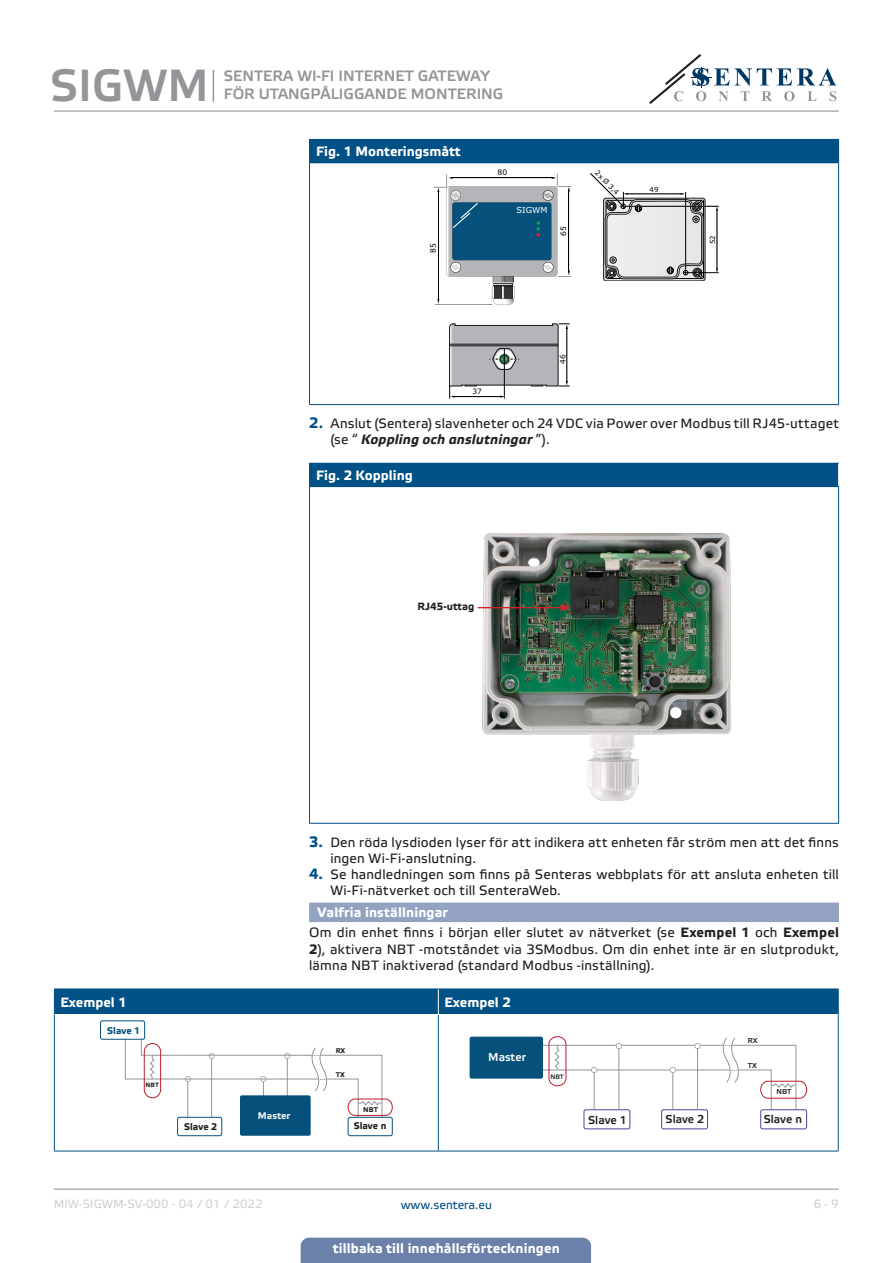
<style>
.page{position:relative;width:893px;height:1263px;background:#fff}
.page>*{position:absolute;margin:0;border:0;box-sizing:border-box;transform-origin:0 0}
.t1{font:45px "Etelka Medium Pro";color:#939598}
.t2{font:15px/18px "Etelka Medium Pro";color:#939598}
.Numbering{font:13.5px/16.2px "Etelka Text Pro";letter-spacing:.015em;color:#231f20}
.Number-roman{font:700 13.5px "Etelka Text Pro";letter-spacing:.01em;color:#fff}
.head-table{font:700 13.5px "Etelka Text Pro";color:#fff}
.t3{font:12px "Etelka Text Pro";color:#d1d2d4}
.t4{font:12px "Etelka Text Pro";color:#015186}
.t5{font:11.4px "Etelka Medium Pro";color:#231f20}
.t6{font:11.4px "Etelka Medium Pro";color:#fff}
.Numbers{font:700 10.5px "Etelka Text Pro";letter-spacing:.005em;color:#231f20}
.t7{font:700 9.6px "Etelka Text Pro";color:#231f20}
.t8{font:700 9.6px "Etelka Text Pro";color:#f2f3f4}
.t9{font:700 9.6px "Etelka Text Pro";color:#06517c}
.t10{font:8.4px "Verdana";color:#fff}
.t11{font:7.5px "Verdana";color:#000001}
.t12{font:7.35px "Verdana";color:#000001}
.t13{font:7.2px "Etelka Medium Pro";color:#231f20}
.t14{font:6.9px "Verdana";color:#000001}
.t15{font:700 6.9px "Etelka Text Pro";color:#231f20}
.t16{font:6.45px "Etelka Medium Pro";color:#231f20}
.t17{font:700 6.15px "Etelka Text Pro";color:#231f20}
.s1{font-weight:700;font-size:15px;color:#015186}
.s2{font-weight:700;font-style:italic}
.s3{font-weight:700}
</style>
<div class="page">
<hr style="left:54px;top:111px;width:785px;height:1px;background:#939598">
<hr style="left:54px;top:1188px;width:785px;height:2px;background:#939598">
<svg style="left:649px;top:54px;width:187px;height:50px"></svg>
<div style="left:301px;top:1237px;width:290px;height:26px;background:#6c81aa"></div>
<hr style="left:213px;top:70px;width:1px;height:32px;background:#939598">
<div style="left:309px;top:902px;width:530px;height:20px;background:#94a2c2"></div>
<div style="left:309px;top:139px;width:530px;height:24px;background:#015186"></div>
<hr style="left:309px;top:163px;width:1px;height:241px;background:#015186">
<hr style="left:838px;top:163px;width:1px;height:241px;background:#015186">
<hr style="left:309px;top:404px;width:530px;height:1px;background:#015186">
<hr style="left:704px;top:198px;width:1px;height:83px;background:#bebfc2">
<hr style="left:705px;top:198px;width:1px;height:83px;background:#babbbe">
<div style="left:603px;top:198px;width:102px;height:83px;border:1px solid #231f20;border-radius:2px"></div>
<svg style="left:590px;top:173px;width:129px;height:106px"></svg>
<svg style="left:449px;top:324px;width:121px;height:75px"></svg>
<svg style="left:434px;top:174px;width:137px;height:131px"></svg>
<div style="left:309px;top:463px;width:530px;height:24px;background:#015186"></div>
<hr style="left:309px;top:487px;width:1px;height:336px;background:#015186">
<hr style="left:309px;top:823px;width:530px;height:1px;background:#015186">
<svg style="left:838px;top:464px;width:1px;height:22px"></svg>
<hr style="left:838px;top:487px;width:1px;height:336px;background:#015186">
<img style="left:477px;top:532px;width:255px;height:269px">
<hr style="left:478px;top:607px;width:85px;height:1px;background:#d1232a">
<svg style="left:561px;top:604px;width:10px;height:7px"></svg>
<hr style="left:54px;top:988px;width:384px;height:1px;background:#015186">
<hr style="left:438px;top:988px;width:401px;height:1px;background:#015186">
<hr style="left:54px;top:1014px;width:1px;height:137px;background:#015186">
<hr style="left:438px;top:1015px;width:1px;height:136px;background:#015186">
<hr style="left:838px;top:1014px;width:1px;height:137px;background:#015186">
<hr style="left:54px;top:1151px;width:384px;height:1px;background:#015186">
<hr style="left:438px;top:1151px;width:401px;height:1px;background:#015186">
<div style="left:54px;top:989px;width:785px;height:25px;background:#015186"></div>
<div style="left:177px;top:1117px;width:45px;height:19px;border:1px solid #06517c;border-radius:2px"></div>
<div style="left:348px;top:1117px;width:45px;height:19px;border:1px solid #06517c;border-radius:2px"></div>
<div style="left:240px;top:1095px;width:71px;height:41px;background:#06517c;border-radius:2px"></div>
<svg style="left:125px;top:1025px;width:268px;height:95px"></svg>
<div style="left:100px;top:1021px;width:45px;height:18px;background:#fff;border-radius:2px"></div>
<div style="left:100px;top:1020px;width:45px;height:19px;border:1px solid #06517c;border-radius:2px"></div>
<div style="left:661px;top:1109px;width:47px;height:20px;border:1px solid #4e439b;border-radius:2px"></div>
<hr style="left:529px;top:1070px;width:201px;height:1px;background:#939598">
<hr style="left:536px;top:1045px;width:188px;height:1px;background:#939598">
<div style="left:584px;top:1109px;width:46px;height:20px;border:1px solid #4e439b;border-radius:2px"></div>
<div style="left:760px;top:1109px;width:47px;height:20px;border:1px solid #4e439b;border-radius:2px"></div>
<div style="left:470px;top:1037px;width:73px;height:42px;background:#06517c;border-radius:2px"></div>
<svg style="left:548px;top:1036px;width:259px;height:74px"></svg>
<h1 class="t1" style="left:50px;top:61px;width:160px">SIGWM</h1>
<p class="t2" style="left:224px;top:67px;width:281px">SENTERA WI-FI INTERNET GATEWAY<br>FÖR UTANGPÅLIGGANDE MONTERING</p>
<p class="head-table" style="left:316px;top:144px;width:146px">Fig. 1 Monteringsmått</p>
<p class="t11" style="left:428px;top:253px;width:11px;rotate:-90deg">85</p>
<p class="t11" style="left:498px;top:167px;width:11px">80</p>
<p class="t10" style="left:516px;top:204px;width:33px">SIGWM</p>
<p class="t11" style="left:558px;top:235px;width:11px;rotate:-90deg">65</p>
<p class="t14" style="left:600px;top:168px;width:32px;rotate:45deg">2x Ø 3,4</p>
<p class="t14" style="left:650px;top:185px;width:10px">49</p>
<p class="t12" style="left:472px;top:386px;width:11px">37</p>
<p class="t12" style="left:558px;top:363px;width:11px;rotate:-90deg">46</p>
<p class="t14" style="left:708px;top:244px;width:10px;rotate:-90deg">52</p>
<p class="Numbering" style="left:330px;top:416px;width:510px;text-indent:-21px"><span class="s1">2.</span> Anslut (Sentera) slavenheter och 24 VDC via Power over Modbus till RJ45-uttaget (se “ <span class="s2">Koppling och anslutningar</span> ”).</p>
<p class="head-table" style="left:316px;top:468px;width:98px">Fig. 2 Koppling</p>
<p class="Numbers" style="left:417px;top:600px;width:58px">RJ45-uttag</p>
<p class="Numbering" style="left:330px;top:835px;width:510px;text-indent:-21px"><span class="s1">3.</span> Den röda lysdioden lyser för att indikera att enheten får ström men att det finns ingen Wi-Fi-anslutning.</p>
<p class="Numbering" style="left:330px;top:867px;width:510px;text-indent:-21px"><span class="s1">4.</span> Se handledningen som finns på Senteras webbplats för att ansluta enheten till<br>Wi-Fi-nätverket och till SenteraWeb.</p>
<p class="Number-roman" style="left:318px;top:905px;width:132px">Valfria inställningar</p>
<p class="Numbering" style="left:309px;top:925px;width:531px;text-align:justify">Om din enhet finns i början eller slutet av nätverket (se <span class="s3">Exempel 1</span> och <span class="s3">Exempel 2</span>), aktivera NBT -motståndet via 3SModbus. Om din enhet inte är en slutprodukt, lämna NBT inaktiverad (standard Modbus -inställning).</p>
<p class="head-table" style="left:60px;top:994px;width:68px">Exempel 1</p>
<p class="head-table" style="left:444px;top:994px;width:68px">Exempel 2</p>
<p class="t15" style="left:336px;top:1047px;width:11px">RX</p>
<p class="t15" style="left:336px;top:1071px;width:11px">ТX</p>
<p class="t15" style="left:363px;top:1105px;width:16px">NBT</p>
<p class="t9" style="left:107px;top:1025px;width:35px">Slave 1</p>
<p class="t6" style="left:488px;top:1051px;width:39px">Master</p>
<p class="t17" style="left:146px;top:1082px;width:15px">NBT</p>
<p class="t8" style="left:258px;top:1110px;width:34px">Master</p>
<p class="t7" style="left:184px;top:1121px;width:35px">Slave 2</p>
<p class="t7" style="left:354px;top:1121px;width:34px">Slave n</p>
<p class="t16" style="left:550px;top:1073px;width:15px">NBT</p>
<p class="t5" style="left:588px;top:1113px;width:40px">Slave 1</p>
<p class="t5" style="left:666px;top:1113px;width:40px">Slave 2</p>
<p class="t13" style="left:748px;top:1037px;width:11px">RX</p>
<p class="t13" style="left:748px;top:1061px;width:11px">ТX</p>
<p class="t13" style="left:776px;top:1088px;width:16px">NBT</p>
<p class="t5" style="left:764px;top:1113px;width:40px">Slave n</p>
<p class="t3" style="left:54px;top:1197px;width:210px">MIW-SIGWM-SV-000 - 04 / 01 / 2022</p>
<p class="t4" style="left:401px;top:1198px;width:93px">www.sentera.eu</p>
<p class="t3" style="left:814px;top:1197px;width:27px">6 - 9</p>
<p class="Number-roman" style="left:333px;top:1240px;width:229px">tillbaka till innehållsförteckningen</p>
</div>
